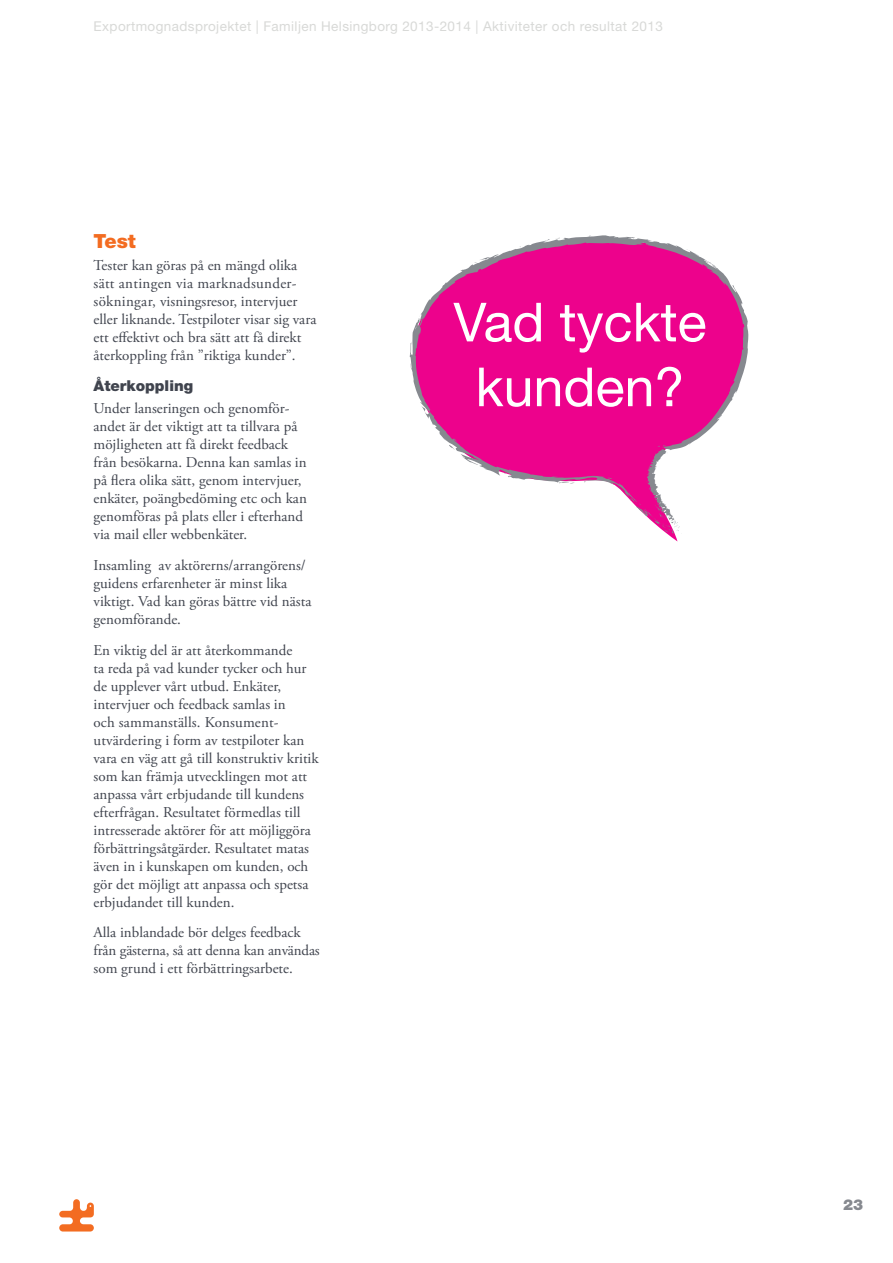
<style>
.page{position:relative;width:893px;height:1263px;background:#fff}
.page>*{position:absolute;margin:0;border:0;box-sizing:border-box;transform-origin:0 0}
.t1{font:54px/64.8px "Helvetica Neue LT Std";color:#fff;text-align:center}
.t2{font:900 19.5px "Helvetica Neue LT Std";color:#f36c21}
.t3{font:15px/18px "Adobe Garamond Pro";color:#40444e}
.t4{font:900 15px "Helvetica Neue LT Std";color:#40444e}
.t5{font:900 15px "Helvetica Neue LT Std";color:#86898f}
.t6{font:13.5px "Helvetica Neue LT Std";letter-spacing:.03em;color:#d8d9d7}
</style>
<div class="page">
<svg style="left:59px;top:1199px;width:35px;height:32px"></svg>
<svg style="left:410px;top:235px;width:339px;height:248px;fill:#ed028c"></svg>
<svg style="left:418px;top:315px;width:2px;height:9px"></svg>
<svg style="left:552px;top:476px;width:25px;height:8px"></svg>
<svg style="left:504px;top:472px;width:6px;height:6px"></svg>
<svg style="left:449px;top:438px;width:9px;height:12px"></svg>
<svg style="left:606px;top:442px;width:76px;height:92px"></svg>
<p class="t6" style="left:94px;top:18px;width:571px">Exportmognadsprojektet | Familjen Helsingborg 2013-2014 | Aktiviteter och resultat 2013</p>
<h2 class="t2" style="left:94px;top:229px;width:44px">Test</h2>
<p class="t3" style="left:94px;top:257px;width:224px">Tester kan göras på en mängd olika sätt antingen via marknadsunder&shy;sökningar, visningsresor, intervjuer eller liknande. Testpiloter visar sig vara ett effektivt och bra sätt att få direkt återkoppling från ”riktiga kunder”.</p>
<p class="t4" style="left:94px;top:376px;width:101px">Återkoppling</p>
<p class="t3" style="left:94px;top:400px;width:215px">Under lanseringen och genomför&shy;andet är det viktigt att ta tillvara på möjligheten att få direkt feedback från besökarna. Denna kan samlas in på flera olika sätt, genom intervjuer, enkäter, poängbedöming etc och kan genomföras på plats eller i efterhand via mail eller webbenkäter.</p>
<p class="t3" style="left:94px;top:557px;width:219px">Insamling av aktörerns/arrangörens/ guidens erfarenheter är minst lika viktigt. Vad kan göras bättre vid nästa genomförande.</p>
<p class="t3" style="left:94px;top:641px;width:227px">En viktig del är att återkommande<br>ta reda på vad kunder tycker och hur de upplever vårt utbud. Enkäter, intervjuer och feedback samlas in<br>och sammanställs. Konsument&shy;utvärdering i form av testpiloter kan vara en väg att gå till konstruktiv kritik som kan främja utvecklingen mot att anpassa vårt erbjudande till kundens efterfrågan. Resultatet förmedlas till intresserade aktörer för att möjliggöra förbättringsåtgärder. Resultatet matas även in i kunskapen om kunden, och gör det möjligt att anpassa och spetsa erbjudandet till kunden.</p>
<p class="t3" style="left:94px;top:924px;width:228px">Alla inblandade bör delges feedback från gästerna, så att denna kan användas som grund i ett förbättringsarbete.</p>
<h1 class="t1" style="left:453px;top:289px;width:255px">Vad tyckte kunden?</h1>
<p class="t5" style="left:843px;top:1195px;width:22px">23</p>
</div>
